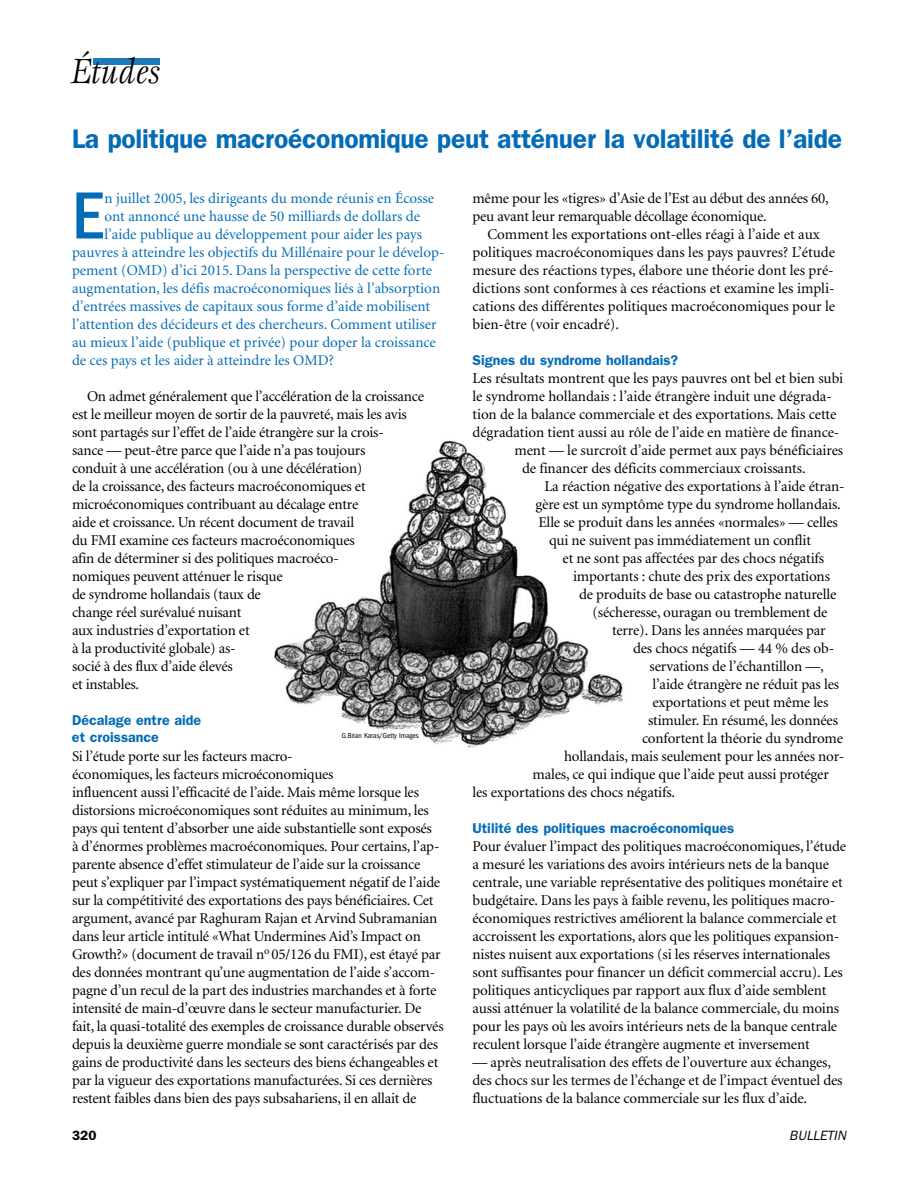
<style>
.page{position:relative;width:918px;height:1188px;background:#fff}
.page>*{position:absolute;margin:0;border:0;box-sizing:border-box;transform-origin:0 0}
.t1{font:500 condensed 69px "Franklin Gothic";color:#046cb6}
.t2{font:italic 36.15px "Esprit";letter-spacing:.015em;color:#000;scale:.87 1}
.t3{font:600 27px "Franklin Gothic";letter-spacing:-.01em;color:#046cb6}
.t4{font:15px/18px "Minion";letter-spacing:-.015em;color:#000}
.t5{font:15px "Minion";color:#046cb6}
.t6{font:600 14.25px/18px "Franklin Gothic";color:#046cb6}
.t7{font:italic 13.5px "Franklin Gothic";color:#000}
.t8{font:600 13.5px "Franklin Gothic";color:#000}
.t9{font:condensed 7.5px "Franklin Gothic";color:#000}
</style>
<div class="page">
<div style="left:93px;top:58px;width:67px;height:7px;background:#1d7bbd"></div>
<img style="left:274px;top:441px;width:349px;height:307px">
<h2 class="t2" style="left:71px;top:50px;width:104px">Études</h2>
<h3 class="t3" style="left:72px;top:122px;width:772px">La politique macroéconomique peut atténuer la volatilité de l’aide</h3>
<h1 class="t1" style="left:72px;top:177px;width:33px">E</h1>
<p class="t5" style="left:104px;top:190px;width:331px">n juillet 2005, les dirigeants du monde réunis en Écosse</p>
<p class="t5" style="left:104px;top:208px;width:317px">ont annoncé une hausse de 50 milliards de dollars de</p>
<p class="t5" style="left:104px;top:226px;width:319px">l’aide publique au développement pour aider les pays</p>
<p class="t5" style="left:72px;top:244px;width:374px">pauvres à atteindre les objectifs du Millénaire pour le dévelop-</p>
<p class="t5" style="left:72px;top:262px;width:362px">pement (OMD) d’ici 2015. Dans la perspective de cette forte</p>
<p class="t5" style="left:72px;top:280px;width:370px">augmentation, les défis macroéconomiques liés à l’absorption</p>
<p class="t5" style="left:72px;top:298px;width:360px">d’entrées massives de capitaux sous forme d’aide mobilisent</p>
<p class="t5" style="left:72px;top:316px;width:366px">l’attention des décideurs et des chercheurs. Comment utiliser</p>
<p class="t5" style="left:72px;top:334px;width:365px">au mieux l’aide (publique et privée) pour doper la croissance</p>
<p class="t5" style="left:72px;top:352px;width:263px">de ces pays et les aider à atteindre les OMD?</p>
<p class="t4" style="left:72px;top:387px;width:354px;text-indent:15px">On admet généralement que l’accélération de la croissance est le meilleur moyen de sortir de la pauvreté, mais les avis sont partagés sur l’effet de l’aide étrangère sur la crois-<br>sance — peut-être parce que l’aide n’a pas toujours<br>conduit à une accélération (ou à une décélération)<br>de la croissance, des facteurs macroéconomiques et microéconomiques contribuant au décalage entre<br>aide et croissance. Un récent document de travail<br>du FMI examine ces facteurs macroéconomiques<br>afin de déterminer si des politiques macroéco-<br>nomiques peuvent atténuer le risque<br>de syndrome hollandais (taux de<br>change réel surévalué nuisant<br>aux industries d’exportation et<br>à la productivité globale) as-<br>socié à des flux d’aide élevés<br>et instables.</p>
<p class="t6" style="left:72px;top:711px;width:131px">Décalage entre aide et croissance</p>
<p class="t4" style="left:72px;top:747px;width:373px">Si l’étude porte sur les facteurs macro-<br>économiques, les facteurs microéconomiques<br>influencent aussi l’efficacité de l’aide. Mais même lorsque les distorsions microéconomiques sont réduites au minimum, les pays qui tentent d’absorber une aide substantielle sont exposés<br>à d’énormes problèmes macroéconomiques. Pour certains, l’ap&shy;parente absence d’effet stimulateur de l’aide sur la croissance peut s’expliquer par l’impact systématiquement négatif de l’aide sur la compétitivité des exportations des pays bénéficiaires. Cet argument, avancé par Raghuram Rajan et Arvind Subramanian dans leur article intitulé «What Undermines Aid’s Impact on Growth?» (document de travail n<sup>o</sup> 05/126 du FMI), est étayé par des données montrant qu’une augmentation de l’aide s’accom&shy;pagne d’un recul de la part des industries marchandes et à forte intensité de main-d’œuvre dans le secteur manufacturier. De fait, la quasi-totalité des exemples de croissance durable observés depuis la deuxième guerre mondiale se sont caractérisés par des gains de productivité dans les secteurs des biens échangeables et par la vigueur des exportations manufacturées. Si ces dernières restent faibles dans bien des pays subsahariens, il en allait de</p>
<p class="t9" style="left:342px;top:731px;width:79px">G.Brian Karas/Getty Images</p>
<p class="t4" style="left:472px;top:189px;width:358px">même pour les «tigres» d’Asie de l’Est au début des années 60, peu avant leur remarquable décollage économique.</p>
<p class="t4" style="left:472px;top:225px;width:364px;text-indent:15px">Comment les exportations ont-elles réagi à l’aide et aux politiques macroéconomiques dans les pays pauvres? L’étude mesure des réactions types, élabore une théorie dont les pré&shy;dictions sont conformes à ces réactions et examine les impli&shy;cations des différentes politiques macroéconomiques pour le bien-être (voir encadré).</p>
<p class="t6" style="left:472px;top:351px;width:207px">Signes du syndrome hollandais?</p>
<p class="t4" style="left:472px;top:369px;width:372px">Les résultats montrent que les pays pauvres ont bel et bien subi</p>
<p class="t4" style="left:472px;top:387px;width:361px">le syndrome hollandais : l’aide étrangère induit une dégrada-</p>
<p class="t4" style="left:472px;top:405px;width:365px">tion de la balance commerciale et des exportations. Mais cette</p>
<p class="t4" style="left:472px;top:423px;width:368px">dégradation tient aussi au rôle de l’aide en matière de finance-</p>
<p class="t4" style="left:514px;top:441px;width:330px">ment — le surcroît d’aide permet aux pays bénéficiaires</p>
<p class="t4" style="left:522px;top:459px;width:285px">de financer des déficits commerciaux croissants.</p>
<p class="t4" style="left:544px;top:477px;width:302px">La réaction négative des exportations à l’aide étran-</p>
<p class="t4" style="left:536px;top:495px;width:307px">gère est un symptôme type du syndrome hollandais.</p>
<p class="t4" style="left:538px;top:513px;width:301px">Elle se produit dans les années «normales» — celles</p>
<p class="t4" style="left:549px;top:531px;width:264px">qui ne suivent pas immédiatement un conflit</p>
<p class="t4" style="left:562px;top:549px;width:263px">et ne sont pas affectées par des chocs négatifs</p>
<p class="t4" style="left:573px;top:567px;width:259px">importants : chute des prix des exportations</p>
<p class="t4" style="left:579px;top:585px;width:259px">de produits de base ou catastrophe naturelle</p>
<p class="t4" style="left:592px;top:603px;width:237px">(sécheresse, ouragan ou tremblement de</p>
<p class="t4" style="left:612px;top:621px;width:215px">terre). Dans les années marquées par</p>
<p class="t4" style="left:633px;top:639px;width:203px">des chocs négatifs — 44 % des ob-</p>
<p class="t4" style="left:650px;top:657px;width:176px">servations de l’échantillon —,</p>
<p class="t4" style="left:652px;top:675px;width:188px">l’aide étrangère ne réduit pas les</p>
<p class="t4" style="left:652px;top:693px;width:177px">exportations et peut même les</p>
<p class="t4" style="left:648px;top:711px;width:192px">stimuler. En résumé, les données</p>
<p class="t4" style="left:642px;top:729px;width:203px">confortent la théorie du syndrome</p>
<p class="t4" style="left:564px;top:747px;width:282px">hollandais, mais seulement pour les années nor-</p>
<p class="t4" style="left:532px;top:765px;width:298px">males, ce qui indique que l’aide peut aussi protéger</p>
<p class="t4" style="left:472px;top:783px;width:204px">les exportations des chocs négatifs.</p>
<p class="t6" style="left:472px;top:819px;width:263px">Utilité des politiques macroéconomiques</p>
<p class="t4" style="left:472px;top:837px;width:375px">Pour évaluer l’impact des politiques macroéconomiques, l’étude a mesuré les variations des avoirs intérieurs nets de la banque centrale, une variable représentative des politiques monétaire et budgétaire. Dans les pays à faible revenu, les politiques macro&shy;économiques restrictives améliorent la balance commerciale et accroissent les exportations, alors que les politiques expansion&shy;nistes nuisent aux exportations (si les réserves internationales sont suffisantes pour financer un déficit commercial accru). Les politiques anticycliques par rapport aux flux d’aide semblent aussi atténuer la volatilité de la balance commerciale, du moins pour les pays où les avoirs intérieurs nets de la banque centrale reculent lorsque l’aide étrangère augmente et inversement</p>
<p class="t4" style="left:472px;top:1053px;width:372px">— après neutralisation des effets de l’ouverture aux échanges, des chocs sur les termes de l’échange et de l’impact éventuel des fluctuations de la balance commerciale sur les flux d’aide.</p>
<p class="t8" style="left:72px;top:1127px;width:26px">320</p>
<p class="t7" style="left:789px;top:1127px;width:58px">BULLETIN</p>
</div>
